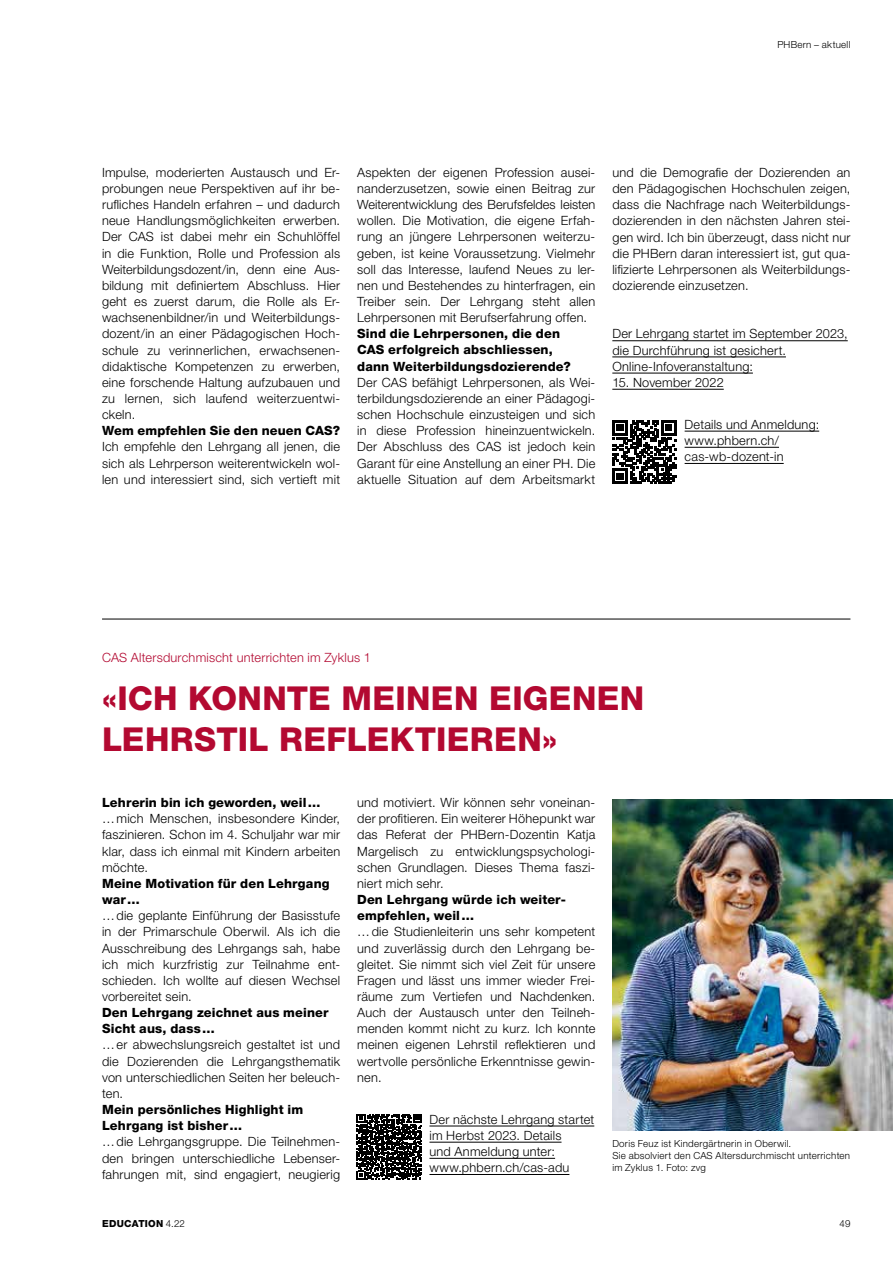
<style>
.page{position:relative;width:893px;height:1263px;background:#fff}
.page>*{position:absolute;margin:0;border:0;box-sizing:border-box;transform-origin:0 0}
.t1{font:800 33px/40.3px "Helvetica Neue LT Std";letter-spacing:.01em;color:#b30931}
.t2{font:300 12.75px/16.2px "Helvetica Neue LT Std";letter-spacing:.02em;color:#000;text-align:justify}
.t3{font:800 12.75px/16.2px "Helvetica Neue LT Std";letter-spacing:.01em;color:#000}
.t4{font:300 12.75px "Helvetica Neue LT Std";letter-spacing:.015em;color:#b30931}
.t5{font:300 9.75px/12.1px "Helvetica Neue LT Std";letter-spacing:.025em;color:#000}
.t6{font:800 9.75px "Helvetica Neue LT Std";letter-spacing:.03em;color:#000}
.s1{font-weight:300}
</style>
<div class="page">
<img style="left:612px;top:799px;width:281px;height:331px">
<hr style="left:102px;top:619px;width:748px;height:1px;background:#000">
<hr style="left:429px;top:1126px;width:165px;height:1px;background:#000">
<hr style="left:429px;top:1142px;width:132px;height:1px;background:#000">
<hr style="left:429px;top:1158px;width:126px;height:1px;background:#000">
<hr style="left:429px;top:1174px;width:140px;height:1px;background:#000">
<hr style="left:612px;top:340px;width:236px;height:1px;background:#000">
<hr style="left:612px;top:357px;width:174px;height:1px;background:#000">
<hr style="left:612px;top:373px;width:141px;height:1px;background:#000">
<hr style="left:612px;top:389px;width:112px;height:1px;background:#000">
<hr style="left:685px;top:431px;width:134px;height:1px;background:#000">
<hr style="left:685px;top:447px;width:94px;height:1px;background:#000">
<hr style="left:685px;top:463px;width:99px;height:1px;background:#000">
<svg style="left:612px;top:420px;width:64px;height:64px"></svg>
<svg style="left:357px;top:1114px;width:65px;height:65px"></svg>
<p class="t5" style="left:777px;top:38px;width:75px">PHBern – aktuell</p>
<p class="t2" style="left:102px;top:164px;width:240px;text-align:left">Impulse, moderierten Austausch und Er&shy;probungen neue Perspektiven auf ihr be&shy;rufliches Handeln erfahren – und dadurch neue Handlungsmöglichkeiten erwerben.<br>Der CAS ist dabei mehr ein Schuhlöffel in die Funktion, Rolle und Profession als Weiterbildungsdozent/in, denn eine Aus&shy;bildung mit definiertem Abschluss. Hier geht es zuerst darum, die Rolle als Er&shy;wachsenenbildner/in und Weiterbildungs&shy;dozent/in an einer Pädagogischen Hoch&shy;schule zu verinnerlichen, erwachsenen&shy;didaktische Kompetenzen zu erwerben, eine forschende Haltung aufzubauen und zu lernen, sich laufend weiterzuentwi&shy;ckeln.</p>
<p class="t3" style="left:102px;top:423px;width:240px">Wem empfehlen Sie den neuen CAS?</p>
<p class="t2" style="left:102px;top:439px;width:240px">Ich empfehle den Lehrgang all jenen, die sich als Lehrperson weiterentwickeln wol&shy;len und interessiert sind, sich vertieft mit</p>
<p class="t2" style="left:357px;top:164px;width:240px;text-align:left">Aspekten der eigenen Profession ausei&shy;nanderzusetzen, sowie einen Beitrag zur Weiterentwicklung des Berufsfeldes leisten wollen. Die Motivation, die eigene Erfah&shy;rung an jüngere Lehrpersonen weiterzu&shy;geben, ist keine Voraussetzung. Vielmehr soll das Interesse, laufend Neues zu ler&shy;nen und Bestehendes zu hinterfragen, ein Treiber sein. Der Lehrgang steht allen Lehrpersonen mit Berufserfahrung offen.</p>
<p class="t3" style="left:357px;top:326px;width:215px">Sind die Lehrpersonen, die den<br>CAS erfolgreich abschliessen, dann Weiterbildungsdozierende?</p>
<p class="t2" style="left:357px;top:374px;width:240px">Der CAS befähigt Lehrpersonen, als Wei&shy;terbildungsdozierende an einer Pädagogi&shy;schen Hochschule einzusteigen und sich in diese Profession hineinzuentwickeln.<br>Der Abschluss des CAS ist jedoch kein Garant für eine Anstellung an einer PH. Die aktuelle Situation auf dem Arbeitsmarkt</p>
<p class="t2" style="left:612px;top:164px;width:240px">und die Demografie der Dozierenden an den Pädagogischen Hochschulen zeigen, dass die Nachfrage nach Weiterbildungs&shy;dozierenden in den nächsten Jahren stei&shy;gen wird. Ich bin überzeugt, dass nicht nur die PHBern daran interessiert ist, gut qua&shy;lifizierte Lehrpersonen als Weiterbildungs&shy;dozierende einzusetzen.</p>
<p class="t2" style="left:612px;top:326px;width:237px;text-align:left">Der Lehrgang startet im September 2023, die Durchführung ist gesichert.<br>Online-Infoveranstaltung:</p>
<p class="t2" style="left:612px;top:374px;width:113px">15. November 2022</p>
<p class="t2" style="left:685px;top:416px;width:136px;text-align:left">Details und Anmeldung: www.phbern.ch/ cas-wb-dozent-in</p>
<p class="t4" style="left:102px;top:649px;width:270px">CAS Altersdurchmischt unterrichten im Zyklus 1</p>
<h1 class="t1" style="left:102px;top:678px;width:544px">«ICH KONNTE MEINEN EIGENEN<br>LEHRSTIL REFLEKTIEREN»</h1>
<p class="t3" style="left:102px;top:794px;width:220px">Lehrerin bin ich geworden, weil…</p>
<p class="t2" style="left:102px;top:810px;width:240px">…mich Menschen, insbesondere Kinder, faszinieren. Schon im 4. Schuljahr war mir klar, dass ich einmal mit Kindern arbeiten möchte.</p>
<p class="t3" style="left:102px;top:875px;width:229px">Meine Motivation für den Lehrgang war…</p>
<p class="t2" style="left:102px;top:907px;width:240px">…die geplante Einführung der Basisstufe in der Primarschule Oberwil. Als ich die Ausschreibung des Lehrgangs sah, habe ich mich kurzfristig zur Teilnahme ent&shy;schieden. Ich wollte auf diesen Wechsel vorbereitet sein.</p>
<p class="t3" style="left:102px;top:1004px;width:228px">Den Lehrgang zeichnet aus meiner<br>Sicht aus, dass…</p>
<p class="t2" style="left:102px;top:1036px;width:240px">…er abwechslungsreich gestaltet ist und die Dozierenden die Lehrgangsthematik von unterschiedlichen Seiten her beleuch&shy;ten.</p>
<p class="t3" style="left:102px;top:1101px;width:203px">Mein persönliches Highlight im<br>Lehrgang ist bisher…</p>
<p class="t2" style="left:102px;top:1133px;width:240px">…die Lehrgangsgruppe. Die Teilnehmen&shy;den bringen unterschiedliche Lebenser&shy;fahrungen mit, sind engagiert, neugierig</p>
<p class="t2" style="left:357px;top:794px;width:240px">und motiviert. Wir können sehr voneinan&shy;der profitieren. Ein weiterer Höhepunkt war das Referat der PHBern-Dozentin Katja Margelisch zu entwicklungspsychologi&shy;schen Grundlagen. Dieses Thema faszi&shy;niert mich sehr.</p>
<p class="t3" style="left:357px;top:891px;width:209px">Den Lehrgang würde ich weiter&shy;empfehlen, weil…</p>
<p class="t2" style="left:357px;top:923px;width:240px">…die Studienleiterin uns sehr kompetent und zuverlässig durch den Lehrgang be&shy;gleitet. Sie nimmt sich viel Zeit für unsere Fragen und lässt uns immer wieder Frei&shy;räume zum Vertiefen und Nachdenken.<br>Auch der Austausch unter den Teilneh&shy;menden kommt nicht zu kurz. Ich konnte meinen eigenen Lehrstil reflektieren und wertvolle persönliche Erkenntnisse gewin&shy;nen.</p>
<p class="t2" style="left:429px;top:1111px;width:166px;text-align:left">Der nächste Lehrgang startet im Herbst 2023. Details<br>und Anmeldung unter: www.phbern.ch/cas-adu</p>
<p class="t5" style="left:612px;top:1137px;width:239px">Doris Feuz ist Kindergärtnerin in Oberwil.<br>Sie absolviert den CAS Altersdurchmischt unterrichten im Zyklus 1. Foto: zvg</p>
<p class="t6" style="left:102px;top:1218px;width:84px">EDUCATION <span class="s1">4.22</span></p>
<p class="t5" style="left:839px;top:1217px;width:12px">49</p>
</div>
